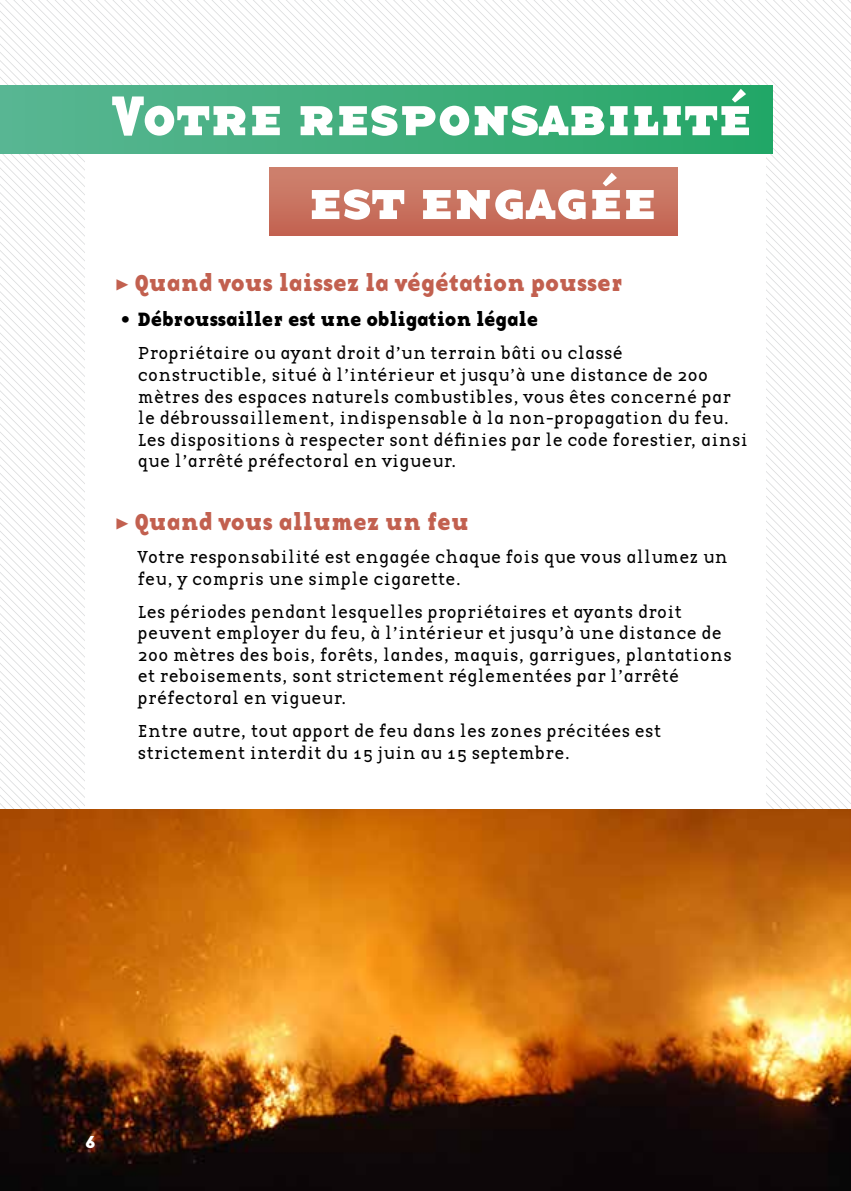
<style>
.page{position:relative;width:851px;height:1191px;background:#fff}
.page>*{position:absolute;margin:0;border:0;box-sizing:border-box;transform-origin:0 0}
.t1{font:58px "Base Twelve Serif SCB";color:#fff}
.t2{font:24px "Base Twelve Serif B";color:#c2604f}
.t3{font:20px "Base Twelve Serif B";letter-spacing:-.01em;color:#000}
.t4{font:18px/21.6px "Base Twelve Serif";letter-spacing:-.01em;color:#000}
.t5{font:18px "Base Twelve Serif B";color:#fff}
.s1{font-family:"Minion Pro"}
</style>
<div class="page">
<svg style="left:583px;top:0;width:267px;height:268px"></svg>
<svg style="left:591px;top:0;width:259px;height:259px"></svg>
<svg style="left:599px;top:0;width:251px;height:251px"></svg>
<svg style="left:607px;top:0;width:243px;height:243px"></svg>
<svg style="left:616px;top:0;width:234px;height:235px"></svg>
<svg style="left:624px;top:0;width:226px;height:226px"></svg>
<svg style="left:632px;top:0;width:218px;height:218px"></svg>
<svg style="left:640px;top:0;width:210px;height:210px"></svg>
<svg style="left:649px;top:0;width:201px;height:202px"></svg>
<svg style="left:657px;top:0;width:193px;height:193px"></svg>
<div style="left:85px;top:85px;width:680px;height:1021px;background:#fff"></div>
<div style="left:0;top:85px;width:772px;height:68px;background:linear-gradient(to right,#5ab693,#25a767)"></div>
<div style="left:269px;top:167px;width:408px;height:68px;background:linear-gradient(to bottom,#cf8370,#c36352)"></div>
<img style="left:0;top:809px;width:850px;height:382px">
<h1 class="t1" style="left:113px;top:77px;width:639px">Votre responsabilité</h1>
<h1 class="t1" style="left:308px;top:161px;width:349px">est engagée</h1>
<h2 class="t2" style="left:115px;top:268px;width:509px"><span class="s1">▶</span> Quand vous laissez la végétation pousser</h2>
<p class="t3" style="left:120px;top:307px;width:419px">• Débroussailler est une obligation légale</p>
<p class="t4" style="left:137px;top:342px;width:612px">Propriétaire ou ayant droit d’un terrain bâti ou classé constructible, situé à l’intérieur et jusqu’à une distance de 200 mètres des espaces naturels combustibles, vous êtes concerné par le débroussaillement, indispensable à la non-propagation du feu.<br>Les dispositions à respecter sont définies par le code forestier, ainsi que l’arrêté préfectoral en vigueur.</p>
<h2 class="t2" style="left:115px;top:506px;width:355px"><span class="s1">▶</span> Quand vous allumez un feu</h2>
<p class="t4" style="left:137px;top:546px;width:592px">Votre responsabilité est engagée chaque fois que vous allumez un feu, y compris une simple cigarette.</p>
<p class="t4" style="left:137px;top:600px;width:596px">Les périodes pendant lesquelles propriétaires et ayants droit peuvent employer du feu, à l’intérieur et jusqu’à une distance de 200 mètres des bois, forêts, landes, maquis, garrigues, plantations et reboisements, sont strictement réglementées par l’arrêté préfectoral en vigueur.</p>
<p class="t4" style="left:137px;top:720px;width:525px">Entre autre, tout apport de feu dans les zones précitées est strictement interdit du 15 juin au 15 septembre.</p>
<p class="t5" style="left:85px;top:1131px;width:12px">6</p>
</div>
